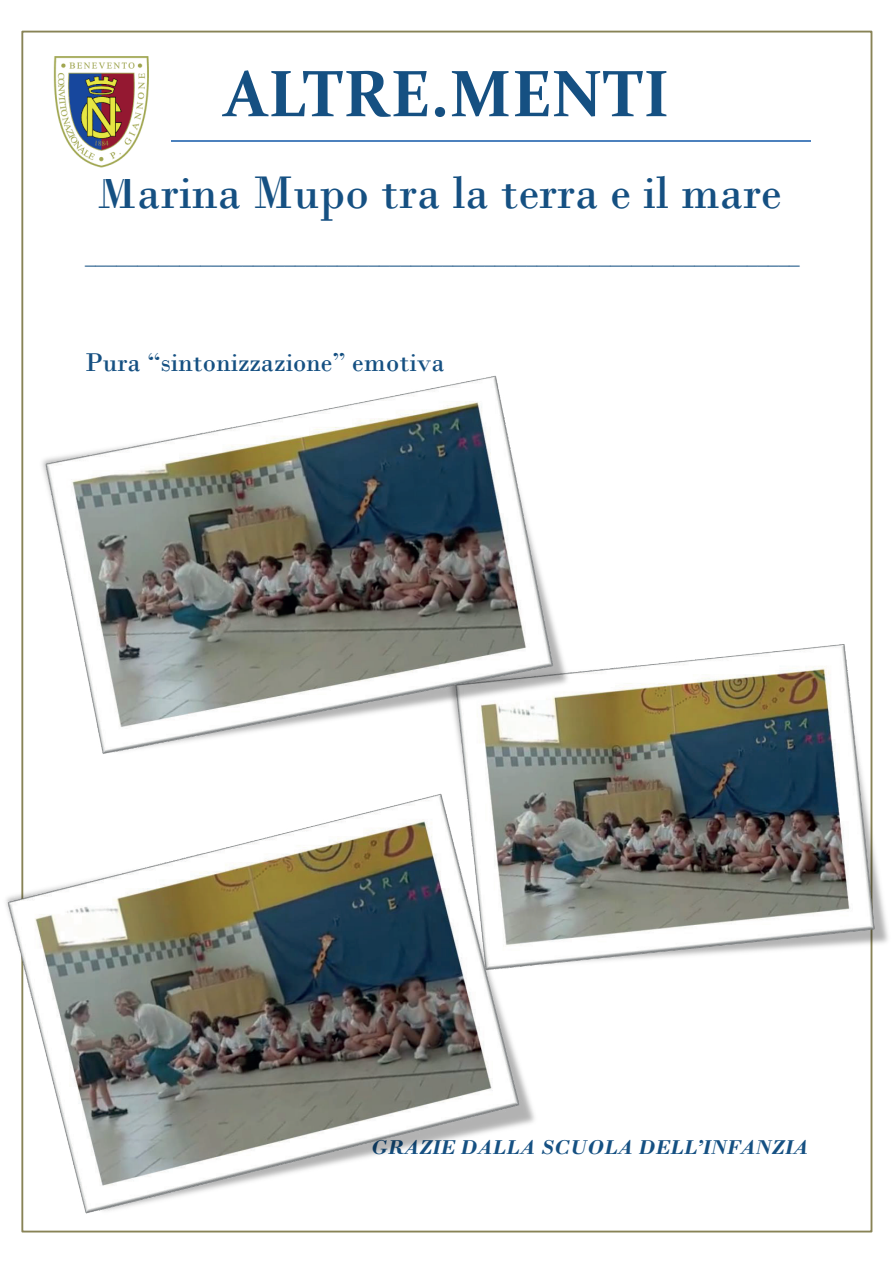
<style>
.page{position:relative;width:894px;height:1263px;background:#fff}
.page>*{position:absolute;margin:0;border:0;box-sizing:border-box;transform-origin:0 0}
.t1{font:700 66px "Constantia";letter-spacing:.005em;color:#155082}
.t2{font:48px "Bodoni";color:#155082}
.t3{font:27px "Bodoni";color:#155082}
.t4{font:21px "Bodoni";color:#155082}
.t5{font:italic 700 21px "Bodoni";color:#155082}
</style>
<div class="page">
<hr style="left:83px;top:140px;width:727px;height:1px;background:#4c81bd">
<img style="left:53px;top:56px;width:117px;height:112px">
<img style="left:462px;top:632px;width:426px;height:360px">
<img style="left:6px;top:793px;width:540px;height:432px">
<img style="left:42px;top:375px;width:534px;height:388px">
<h1 class="t1" style="left:224px;top:48px;width:447px">ALTRE.MENTI</h1>
<h2 class="t2" style="left:97px;top:164px;width:686px">Marina Mupo tra la terra e il mare</h2>
<p class="t4" style="left:85px;top:245px;width:715px">____________________________________________________________________</p>
<p class="t3" style="left:85px;top:346px;width:361px">Pura “sintonizzazione” emotiva</p>
<p class="t5" style="left:370px;top:1134px;width:439px">GRAZIE DALLA SCUOLA DELL’INFANZIA</p>
</div>
